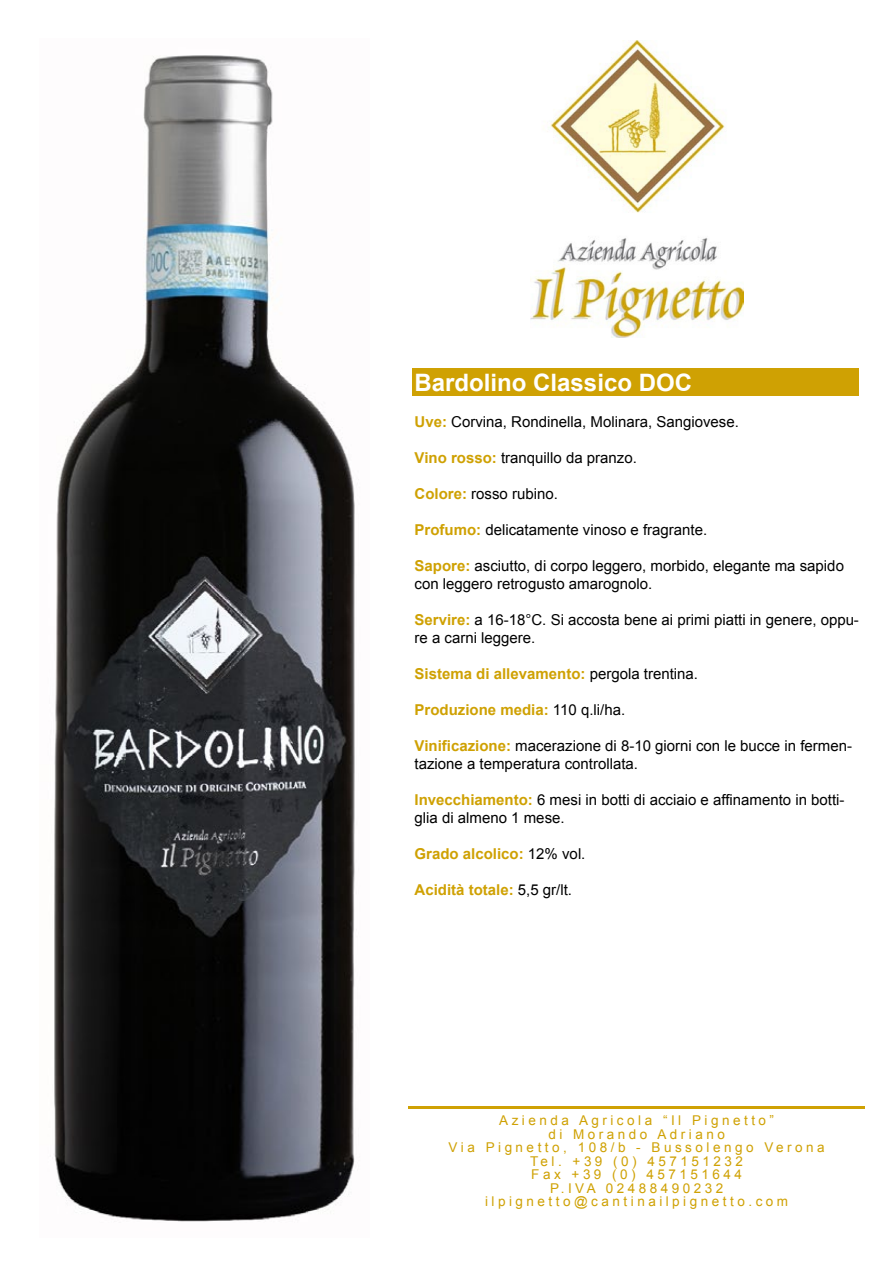
<style>
.page{position:relative;width:893px;height:1263px;background:#fff}
.page>*{position:absolute;margin:0;border:0;box-sizing:border-box;transform-origin:0 0}
.t1{font:700 24px "Arial";color:#fff}
.t2{font:15px/18px "Arial";color:#000}
.t3{font:700 15px "Arial";color:#cfa103}
.t4{font:13.5px/13.5px "Arial";letter-spacing:.26em;color:#cfa103;text-align:center}
.s1{font-weight:700;color:#cfa103}
.s2{font-weight:400;color:#000}
</style>
<div class="page">
<img style="left:530px;top:40px;width:213px;height:298px">
<div style="left:412px;top:368px;width:447px;height:27px;background:#cfa103"></div>
<hr style="left:408px;top:1106px;width:456px;height:2px;background:#cfa103">
<img style="left:54px;top:55px;width:301px;height:1167px">
<h1 class="t1" style="left:415px;top:366px;width:279px">Bardolino Classico DOC</h1>
<p class="t2" style="left:415px;top:413px;width:326px"><span class="s1">Uve:</span> Corvina, Rondinella, Molinara, Sangiovese.</p>
<p class="t2" style="left:415px;top:449px;width:224px"><span class="s1">Vino rosso:</span> tranquillo da pranzo.</p>
<p class="t2" style="left:415px;top:485px;width:145px"><span class="s1">Colore:</span> rosso rubino.</p>
<p class="t2" style="left:415px;top:521px;width:294px"><span class="s1">Profumo:</span> delicatamente vinoso e fragrante.</p>
<p class="t2" style="left:415px;top:557px;width:431px"><span class="s1">Sapore:</span> asciutto, di corpo leggero, morbido, elegante ma sapido con leggero retrogusto amarognolo.</p>
<p class="t2" style="left:415px;top:611px;width:446px"><span class="s1">Servire:</span> a 16-18°C. Si accosta bene ai primi piatti in genere, oppu&shy;re a carni leggere.</p>
<p class="t3" style="left:415px;top:664px;width:285px">Sistema di allevamento: <span class="s2">pergola trentina.</span></p>
<p class="t3" style="left:415px;top:700px;width:212px">Produzione media: <span class="s2">110 q.li/ha.</span></p>
<p class="t2" style="left:415px;top:737px;width:439px"><span class="s1">Vinificazione:</span> macerazione di 8-10 giorni con le bucce in fermen&shy;tazione a temperatura controllata.</p>
<p class="t2" style="left:415px;top:791px;width:431px"><span class="s1">Invecchiamento:</span> 6 mesi in botti di acciaio e affinamento in botti&shy;glia di almeno 1 mese.</p>
<p class="t3" style="left:415px;top:844px;width:172px">Grado alcolico: <span class="s2">12% vol.</span></p>
<p class="t3" style="left:415px;top:880px;width:159px">Acidità totale: <span class="s2">5,5 gr/lt.</span></p>
<p class="t4" style="left:449px;top:1114px;width:377px">Azienda Agricola “Il Pignetto”<br>di Morando Adriano<br>Via Pignetto, 108/b - Bussolengo Verona<br>Tel. +39 (0) 457151232<br>Fax +39 (0) 457151644<br>P.IVA 02488490232 ilpignetto@cantinailpignetto.com</p>
</div>
